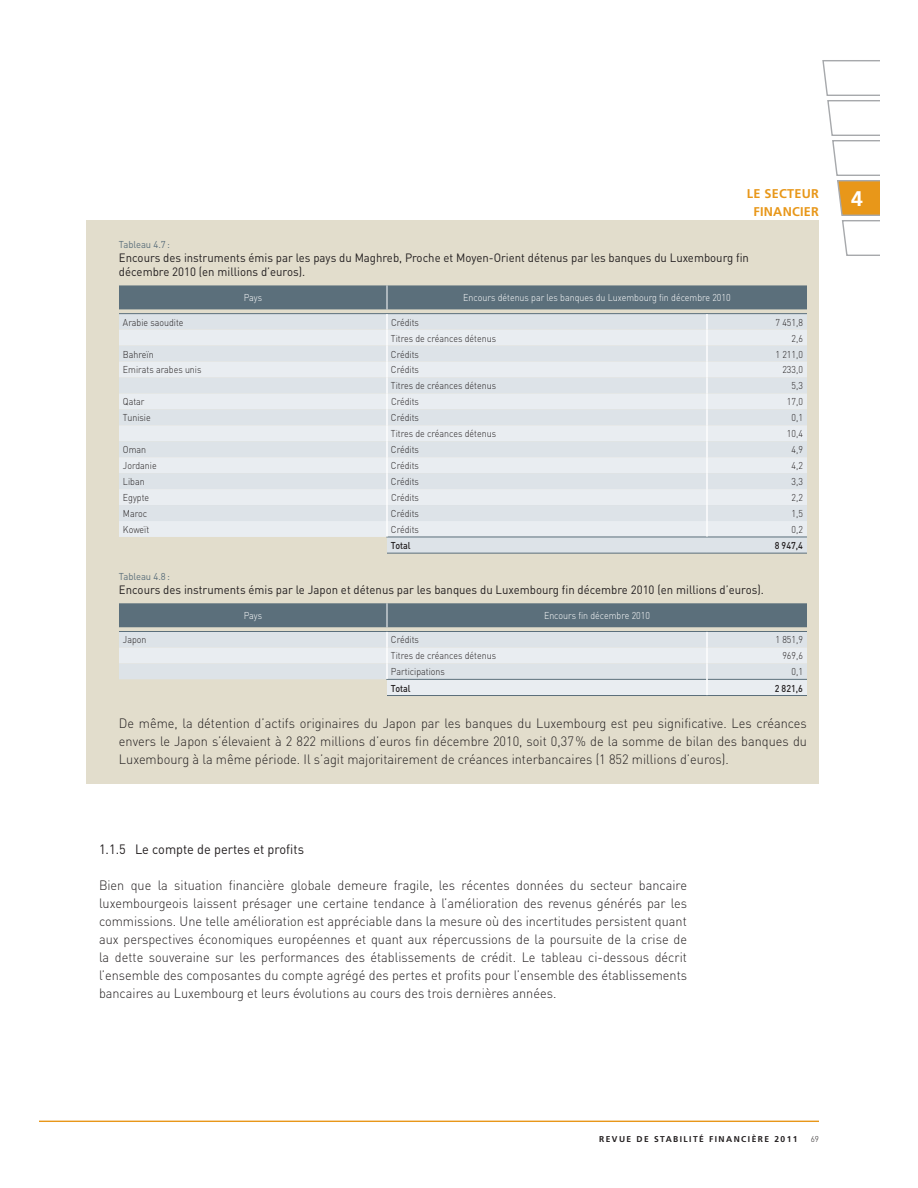
<style>
.page{position:relative;width:918px;height:1188px;background:#fff}
.page>*{position:absolute;margin:0;border:0;box-sizing:border-box;transform-origin:0 0}
.t1{font:700 21.15px "Frutiger";color:#fff}
.t2{font:300 13.35px/18px "DIN";color:#231f20;text-align:justify;scale:.95 1}
.t3{font:13.35px "DIN";color:#231f20;scale:.95 1}
.t4{font:700 12.75px/18.3px "Frutiger";letter-spacing:.02em;color:#e89719;text-align:center}
.t5{font:12px/14.1px "DIN";color:#231f20;scale:.95 1}
.t6{font:300 9.9px "DIN";color:#231f20;scale:.9 1}
.t7{font:300 9.9px "DIN";color:#fff;scale:.9 1}
.t8{font:9.9px "DIN";color:#5b6f7b;scale:.95 1}
.t9{font:500 9.9px "DIN";color:#231f20;scale:.9 1}
.t10{font:700 8.4px "Frutiger";letter-spacing:.17em;color:#231f20}
.t11{font:300 8.4px "DIN";color:#231f20;scale:.95 1}
</style>
<div class="page">
<hr style="left:39px;top:1121px;width:780px;height:1px;background:#e89719">
<svg style="left:822px;top:60px;width:57px;height:196px"></svg>
<div style="left:87px;top:220px;width:732px;height:564px;background:#e2ddcc"></div>
<div style="left:387px;top:538px;width:420px;height:15px;background:#dde3e8"></div>
<hr style="left:386px;top:537px;width:321px;height:1px;background:#5b6f7b">
<hr style="left:707px;top:537px;width:100px;height:1px;background:#5b6f7b">
<svg style="left:119px;top:285px;width:688px;height:252px;background:#d5dbe0"></svg>
<hr style="left:387px;top:553px;width:320px;height:1px;background:#5b6f7b">
<hr style="left:707px;top:553px;width:100px;height:1px;background:#5b6f7b">
<svg style="left:119px;top:603px;width:688px;height:93px;background:#bcc4c8"></svg>
<p class="t4" style="left:747px;top:185px;width:74px">LE SECTEUR<br>FINANCIER</p>
<h1 class="t1" style="left:851px;top:190px;width:13px">4</h1>
<p class="t8" style="left:119px;top:241px;width:55px">Tableau 4.7 :</p>
<p class="t5" style="left:119px;top:252px;width:665px">Encours des instruments émis par les pays du Maghreb, Proche et Moyen-Orient détenus par les banques du Luxembourg fin décembre 2010 (en millions d’euros).</p>
<p class="t7" style="left:244px;top:294px;width:22px">Pays</p>
<p class="t7" style="left:463px;top:294px;width:299px">Encours détenus par les banques du Luxembourg fin décembre 2010</p>
<p class="t6" style="left:123px;top:319px;width:69px">Arabie saoudite</p>
<p class="t6" style="left:391px;top:319px;width:33px">Crédits</p>
<p class="t6" style="left:776px;top:319px;width:32px">7 451,8</p>
<p class="t6" style="left:391px;top:335px;width:118px">Titres de créances détenus</p>
<p class="t6" style="left:792px;top:335px;width:14px">2,6</p>
<p class="t6" style="left:123px;top:350px;width:36px">Bahreïn</p>
<p class="t6" style="left:391px;top:350px;width:33px">Crédits</p>
<p class="t6" style="left:776px;top:350px;width:32px">1 211,0</p>
<p class="t6" style="left:123px;top:366px;width:89px">Emirats arabes unis</p>
<p class="t6" style="left:391px;top:366px;width:33px">Crédits</p>
<p class="t6" style="left:782px;top:366px;width:24px">233,0</p>
<p class="t6" style="left:391px;top:382px;width:118px">Titres de créances détenus</p>
<p class="t6" style="left:792px;top:382px;width:14px">5,3</p>
<p class="t6" style="left:123px;top:398px;width:26px">Qatar</p>
<p class="t6" style="left:391px;top:398px;width:33px">Crédits</p>
<p class="t6" style="left:787px;top:398px;width:19px">17,0</p>
<p class="t6" style="left:123px;top:414px;width:32px">Tunisie</p>
<p class="t6" style="left:391px;top:414px;width:33px">Crédits</p>
<p class="t6" style="left:792px;top:414px;width:14px">0,1</p>
<p class="t6" style="left:391px;top:430px;width:118px">Titres de créances détenus</p>
<p class="t6" style="left:787px;top:430px;width:19px">10,4</p>
<p class="t6" style="left:123px;top:446px;width:27px">Oman</p>
<p class="t6" style="left:391px;top:446px;width:33px">Crédits</p>
<p class="t6" style="left:792px;top:446px;width:14px">4,9</p>
<p class="t6" style="left:123px;top:462px;width:39px">Jordanie</p>
<p class="t6" style="left:391px;top:462px;width:33px">Crédits</p>
<p class="t6" style="left:792px;top:462px;width:14px">4,2</p>
<p class="t6" style="left:123px;top:478px;width:26px">Liban</p>
<p class="t6" style="left:391px;top:478px;width:33px">Crédits</p>
<p class="t6" style="left:792px;top:478px;width:14px">3,3</p>
<p class="t6" style="left:123px;top:494px;width:31px">Egypte</p>
<p class="t6" style="left:391px;top:494px;width:33px">Crédits</p>
<p class="t6" style="left:792px;top:494px;width:14px">2,2</p>
<p class="t6" style="left:123px;top:510px;width:29px">Maroc</p>
<p class="t6" style="left:391px;top:510px;width:33px">Crédits</p>
<p class="t6" style="left:792px;top:510px;width:14px">1,5</p>
<p class="t6" style="left:123px;top:526px;width:31px">Koweït</p>
<p class="t6" style="left:391px;top:526px;width:33px">Crédits</p>
<p class="t6" style="left:792px;top:526px;width:14px">0,2</p>
<p class="t9" style="left:391px;top:539px;width:23px">Total</p>
<p class="t9" style="left:775px;top:539px;width:33px">8 947,4</p>
<p class="t8" style="left:119px;top:573px;width:55px">Tableau 4.8 :</p>
<p class="t5" style="left:119px;top:584px;width:680px">Encours des instruments émis par le Japon et détenus par les banques du Luxembourg fin décembre 2010 (en millions d’euros).</p>
<p class="t7" style="left:244px;top:612px;width:22px">Pays</p>
<p class="t7" style="left:544px;top:612px;width:119px">Encours fin décembre 2010</p>
<p class="t6" style="left:123px;top:636px;width:28px">Japon</p>
<p class="t6" style="left:391px;top:636px;width:33px">Crédits</p>
<p class="t6" style="left:776px;top:636px;width:32px">1 851,9</p>
<p class="t6" style="left:391px;top:652px;width:118px">Titres de créances détenus</p>
<p class="t6" style="left:782px;top:652px;width:24px">969,6</p>
<p class="t6" style="left:391px;top:668px;width:62px">Participations</p>
<p class="t6" style="left:792px;top:668px;width:14px">0,1</p>
<p class="t9" style="left:391px;top:682px;width:23px">Total</p>
<p class="t9" style="left:775px;top:682px;width:33px">2 821,6</p>
<p class="t2" style="left:119px;top:716px;width:726px">De même, la détention d’actifs originaires du Japon par les banques du Luxembourg est peu significative. Les créances envers le Japon s’élevaient à 2 822 millions d’euros fin décembre 2010, soit 0,37 % de la somme de bilan des banques du Luxembourg à la même période. Il s’agit majoritairement de créances interbancaires (1 852 millions d’euros).</p>
<p class="t3" style="left:99px;top:844px;width:217px">1.1.5 Le compte de pertes et profits</p>
<p class="t2" style="left:99px;top:878px;width:621px">Bien que la situation financière globale demeure fragile, les récentes données du secteur bancaire luxembourgeois laissent présager une certaine tendance à l’amélioration des revenus générés par les commissions. Une telle amélioration est appréciable dans la mesure où des incertitudes persistent quant aux perspectives économiques européennes et quant aux répercussions de la poursuite de la crise de la dette souveraine sur les performances des établissements de crédit. Le tableau ci-dessous décrit l’ensemble des composantes du compte agrégé des pertes et profits pour l’ensemble des établissements bancaires au Luxembourg et leurs évolutions au cours des trois dernières années.</p>
<p class="t10" style="left:599px;top:1136px;width:200px">REVUE DE STABILITÉ FINANCIÈRE 2011</p>
<p class="t11" style="left:811px;top:1136px;width:10px">69</p>
</div>
